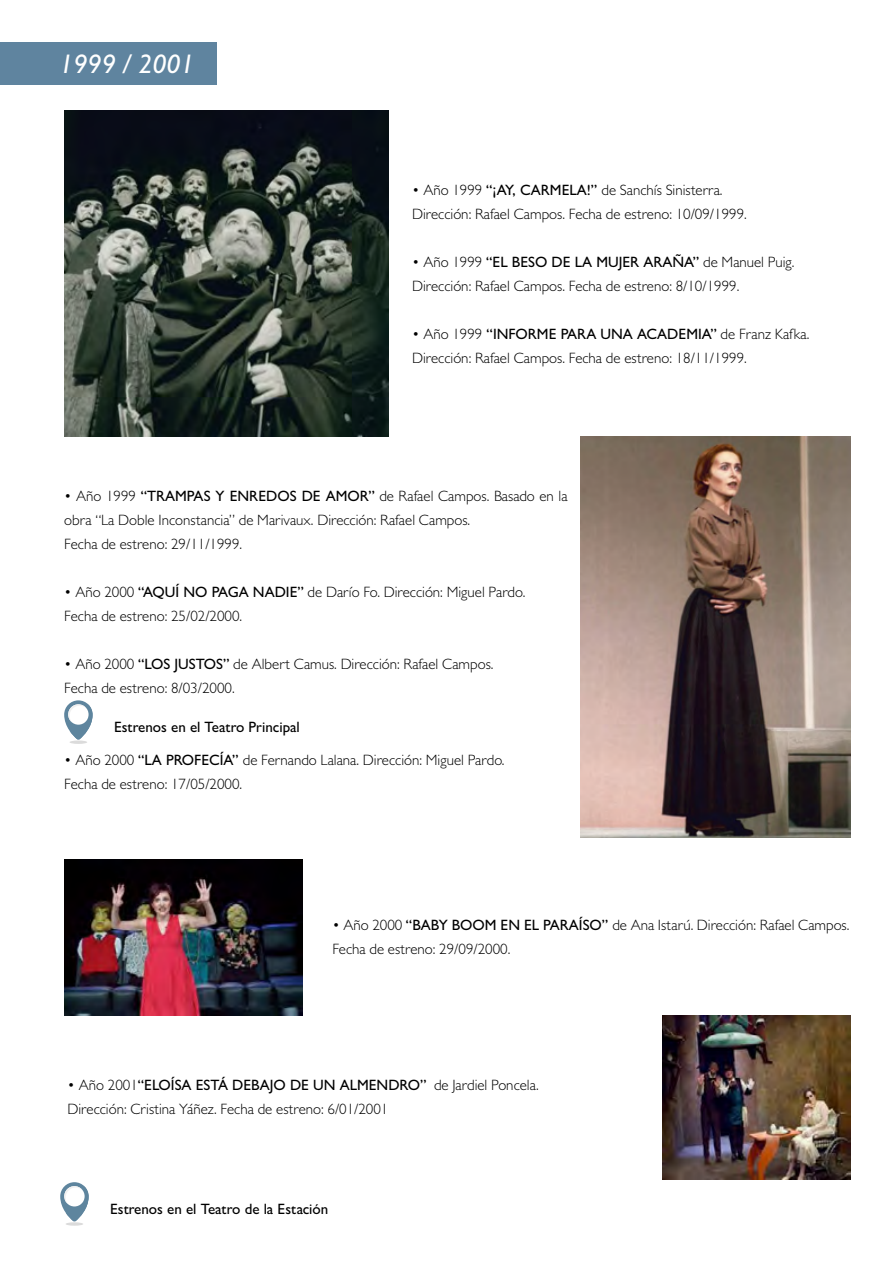
<style>
.page{position:relative;width:893px;height:1263px;background:#fff}
.page>*{position:absolute;margin:0;border:0;box-sizing:border-box;transform-origin:0 0}
.t1{font:italic 500 27px "Gill Sans";color:#fff}
.t2{font:300 15px/24px "Gill Sans";color:#000}
.t3{font:500 15px "Gill Sans";color:#000}
.s1{font-weight:500}
</style>
<div class="page">
<div style="left:0;top:43px;width:217px;height:42px;background:#5f849f"></div>
<img style="left:581px;top:437px;width:269px;height:400px">
<img style="left:64px;top:859px;width:238px;height:156px">
<img style="left:663px;top:1015px;width:187px;height:164px">
<img style="left:64px;top:111px;width:325px;height:326px">
<svg style="left:66px;top:1222px;width:17px;height:4px"></svg>
<svg style="left:60px;top:1182px;width:29px;height:39px"></svg>
<svg style="left:70px;top:740px;width:17px;height:4px"></svg>
<svg style="left:64px;top:700px;width:29px;height:40px"></svg>
<h1 class="t1" style="left:59px;top:48px;width:137px">1999 / 2001</h1>
<p class="t2" style="left:412px;top:177px;width:336px">• Año 1999 <span class="s1">“¡AY, CARMELA!”</span> de Sanchís Sinisterra.<br>Dirección: Rafael Campos. Fecha de estreno: 10/09/1999.</p>
<p class="t2" style="left:412px;top:249px;width:384px">• Año 1999 <span class="s1">“EL BESO DE LA MUJER ARAÑA”</span> de Manuel Puig.<br>Dirección: Rafael Campos. Fecha de estreno: 8/10/1999.</p>
<p class="t2" style="left:412px;top:321px;width:399px">• Año 1999 <span class="s1">“INFORME PARA UNA ACADEMIA”</span> de Franz Kafka.<br>Dirección: Rafael Campos. Fecha de estreno: 18/11/1999.</p>
<p class="t2" style="left:64px;top:484px;width:505px">• Año 1999 <span class="s1">“TRAMPAS Y ENREDOS DE AMOR”</span> de Rafael Campos. Basado en la obra “La Doble Inconstancia” de Marivaux. Dirección: Rafael Campos.<br>Fecha de estreno: 29/11/1999.</p>
<p class="t2" style="left:64px;top:580px;width:463px">• Año 2000 <span class="s1">“AQUÍ NO PAGA NADIE”</span> de Darío Fo. Dirección: Miguel Pardo.<br>Fecha de estreno: 25/02/2000.</p>
<p class="t2" style="left:64px;top:652px;width:431px">• Año 2000 <span class="s1">“LOS JUSTOS”</span> de Albert Camus. Dirección: Rafael Campos.<br>Fecha de estreno: 8/03/2000.</p>
<p class="t3" style="left:114px;top:718px;width:187px">Estrenos en el Teatro Principal</p>
<p class="t2" style="left:64px;top:748px;width:442px">• Año 2000 <span class="s1">“LA PROFECÍA”</span> de Fernando Lalana. Dirección: Miguel Pardo.<br>Fecha de estreno: 17/05/2000.</p>
<p class="t2" style="left:332px;top:913px;width:519px">• Año 2000 <span class="s1">“BABY BOOM EN EL PARAÍSO”</span> de Ana Istarú. Dirección: Rafael Campos.<br>Fecha de estreno: 29/09/2000.</p>
<p class="t2" style="left:68px;top:1073px;width:473px">• Año 2001<span class="s1">“ELOÍSA ESTÁ DEBAJO DE UN ALMENDRO”</span> de Jardiel Poncela.<br>Dirección: Cristina Yáñez. Fecha de estreno: 6/01/2001</p>
<p class="t3" style="left:110px;top:1200px;width:220px">Estrenos en el Teatro de la Estación</p>
</div>
